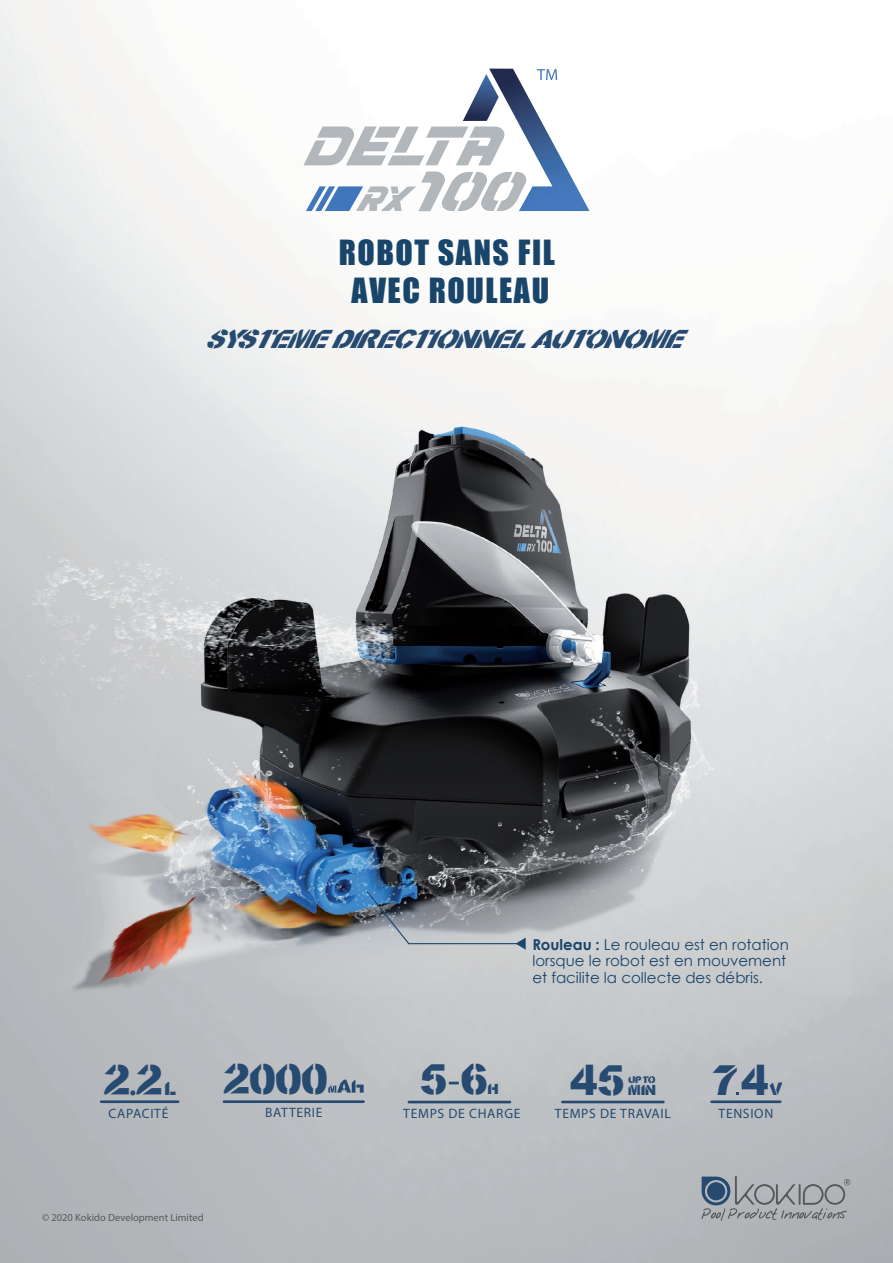
<style>
.page{position:relative;width:893px;height:1263px;background:#fff}
.page>*{position:absolute;margin:0;border:0;box-sizing:border-box;transform-origin:0 0}
.t1{font:40.5px "CF Stencil Orama";letter-spacing:-.05em;color:#274a71}
.t2{font:31.95px/38.2px "Impact";letter-spacing:.05em;color:#1a456a;text-align:center}
.t3{font:italic 24.6px "CF Stencil Orama";color:#274a71}
.t4{font:17.7px "CF Stencil Orama";color:#274a71}
.t5{font:16.95px "CF Stencil Orama";color:#274a71}
.t6{font:15px/16.5px "Century Gothic";color:#1a456a}
.t7{font:13.8px "CF Stencil Orama";color:#274a71}
.t8{font:13.65px "Myriad Pro";letter-spacing:.05em;color:#274a71}
.t9{font:10.5px "Myriad Pro";color:#57585a}
.t10{font:9.15px "CF Stencil Orama";color:#274a71}
.s1{font-family:"Myriad Pro"}
.s2{font-weight:700}
</style>
<div class="page">
<img style="left:0;top:0;width:893px;height:1263px">
<svg style="left:303px;top:69px;width:286px;height:142px"></svg>
<hr style="left:101px;top:1100px;width:77px;height:3px;background:#274a71">
<hr style="left:711px;top:1100px;width:69px;height:3px;background:#274a71">
<svg style="left:328px;top:1080px;width:36px;height:12px"></svg>
<hr style="left:224px;top:1100px;width:140px;height:3px;background:#274a71">
<hr style="left:409px;top:1101px;width:101px;height:2px;background:#274a71">
<hr style="left:562px;top:1101px;width:101px;height:2px;background:#274a71">
<svg style="left:701px;top:1176px;width:149px;height:45px;background:#979da3"></svg>
<svg style="left:365px;top:889px;width:161px;height:61px;background:#8a939c"></svg>
<h2 class="t2" style="left:339px;top:233px;width:218px">ROBOT SANS FIL<br>AVEC ROULEAU</h2>
<h3 class="t3" style="left:205px;top:329px;width:488px">SYSTEMEDIRECTIONNELAUTONOME</h3>
<h1 class="t1" style="left:103px;top:1064px;width:62px">2<span class="s1">.</span>2</h1>
<p class="t4" style="left:165px;top:1081px;width:12px">L</p>
<p class="t8" style="left:109px;top:1105px;width:61px">CAPACITÉ</p>
<h1 class="t1" style="left:222px;top:1063px;width:108px">2000</h1>
<p class="t8" style="left:265px;top:1104px;width:59px">BATTERIE</p>
<p class="t9" style="left:42px;top:1211px;width:163px">© 2020 Kokido Development Limited</p>
<p class="t6" style="left:532px;top:936px;width:258px"><span class="s2">Rouleau :</span> Le rouleau est en rotation lorsque le robot est en mouvement et facilite la collecte des débris.</p>
<h1 class="t1" style="left:420px;top:1064px;width:70px">5<span class="s1">-</span>6</h1>
<p class="t7" style="left:488px;top:1084px;width:12px">H</p>
<p class="t8" style="left:403px;top:1105px;width:119px">TEMPS DE CHARGE</p>
<h1 class="t1" style="left:570px;top:1064px;width:57px">45</h1>
<p class="t10" style="left:628px;top:1076px;width:29px">UP TO</p>
<p class="t7" style="left:628px;top:1085px;width:29px">MIN</p>
<p class="t8" style="left:555px;top:1104px;width:117px">TEMPS DE TRAVAIL</p>
<h1 class="t1" style="left:711px;top:1064px;width:60px">7 4</h1>
<p class="t5" style="left:770px;top:1082px;width:13px">V</p>
<p class="t8" style="left:719px;top:1105px;width:56px">TENSION</p>
</div>
